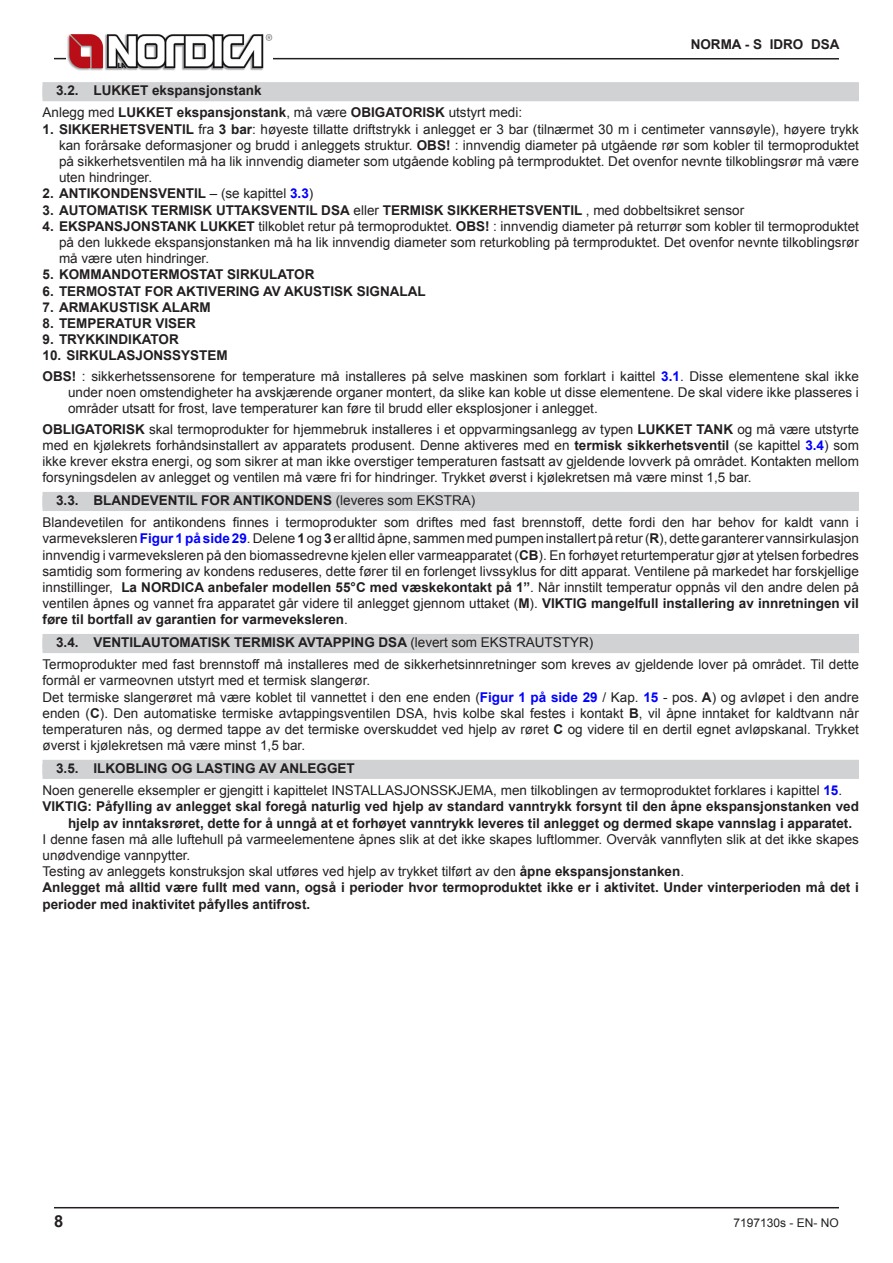
<style>
.page{position:relative;width:893px;height:1263px;background:#fff}
.page>*{position:absolute;margin:0;border:0;box-sizing:border-box;transform-origin:0 0}
.t1{font:700 16.5px "Arial";color:#231f20}
.t2{font:13.5px/16.2px "Arial";color:#231f20}
.t3{font:700 13.5px/22.6px "Arial";color:#231f20}
.t4{font:12px "Arial";color:#231f20}
.s1{font-weight:400}
.s2{font-weight:700}
.s3{color:#00f}
.s4{font-weight:700;color:#00f}
</style>
<div class="page">
<hr style="left:54px;top:1207px;width:785px;height:1px;background:#231f20">
<hr style="left:54px;top:58px;width:785px;height:2px;background:#231f20">
<img style="left:66px;top:34px;width:206px;height:36px">
<div style="left:43px;top:86px;width:816px;height:15px;background:#d1d2d4"></div>
<div style="left:43px;top:82px;width:816px;height:15px;background:#d1d2d4"></div>
<div style="left:43px;top:496px;width:816px;height:15px;background:#d1d2d4"></div>
<div style="left:43px;top:492px;width:816px;height:15px;background:#d1d2d4"></div>
<div style="left:43px;top:638px;width:816px;height:15px;background:#d1d2d4"></div>
<div style="left:43px;top:634px;width:816px;height:15px;background:#d1d2d4"></div>
<div style="left:43px;top:764px;width:816px;height:15px;background:#d1d2d4"></div>
<div style="left:43px;top:760px;width:816px;height:15px;background:#d1d2d4"></div>
<p class="t3" style="left:691px;top:33px;width:150px">NORMA - S IDRO DSA</p>
<p class="t3" style="left:43px;top:79px;width:481px;text-indent:14px">3.2. LUKKET ekspansjonstank<br><span class="s1">Anlegg med</span> LUKKET ekspansjonstank<span class="s1">, må være</span> OBIGATORISK <span class="s1">utstyrt medi:</span></p>
<p class="t2" style="left:59px;top:121px;width:801px;text-align:justify;text-indent:-17px"><span class="s2">1. SIKKERHETSVENTIL</span> fra <span class="s2">3 bar</span>: høyeste tillatte driftstrykk i anlegget er 3 bar (tilnærmet 30 m i centimeter vannsøyle), høyere trykk kan forårsake deformasjoner og brudd i anleggets struktur. <span class="s2">OBS!</span> : innvendig diameter på utgående rør som kobler til termoproduktet på sikkerhetsventilen må ha lik innvendig diameter som utgående kobling på termproduktet. Det ovenfor nevnte tilkoblingsrør må være uten hindringer.</p>
<p class="t3" style="left:43px;top:183px;width:272px">2. ANTIKONDENSVENTIL <span class="s1">– (se kapittel</span> <span class="s3">3.3</span><span class="s1">)</span></p>
<p class="t3" style="left:43px;top:199px;width:703px">3. AUTOMATISK TERMISK UTTAKSVENTIL DSA <span class="s1">eller</span> TERMISK SIKKERHETSVENTIL <span class="s1">, med dobbeltsikret sensor</span></p>
<p class="t2" style="left:59px;top:218px;width:801px;text-align:justify;text-indent:-17px"><span class="s2">4. EKSPANSJONSTANK LUKKET</span> tilkoblet retur på termoproduktet. <span class="s2">OBS!</span> : innvendig diameter på returrør som kobler til termoproduktet på den lukkede ekspansjonstanken må ha lik innvendig diameter som returkobling på termproduktet. Det ovenfor nevnte tilkoblingsrør må være uten hindringer.</p>
<p class="t3" style="left:43px;top:264px;width:273px">5. KOMMANDOTERMOSTAT SIRKULATOR</p>
<p class="t3" style="left:43px;top:280px;width:385px">6. TERMOSTAT FOR AKTIVERING AV AKUSTISK SIGNALAL</p>
<p class="t3" style="left:43px;top:296px;width:170px">7. ARMAKUSTISK ALARM</p>
<p class="t3" style="left:43px;top:312px;width:155px">8. TEMPERATUR VISER</p>
<p class="t3" style="left:43px;top:329px;width:138px">9. TRYKKINDIKATOR</p>
<p class="t2" style="left:43px;top:346px;width:818px;line-height:20.4px"><span class="s2">10. SIRKULASJONSSYSTEM<br>OBS!</span> : sikkerhetssensorene for temperature må installeres på selve maskinen som forklart i kaittel <span class="s4">3.1</span>. Disse elementene skal ikke</p>
<p class="t2" style="left:68px;top:384px;width:792px">under noen omstendigheter ha avskjærende organer montert, da slike kan koble ut disse elementene. De skal videre ikke plasseres i områder utsatt for frost, lave temperaturer kan føre til brudd eller eksplosjoner i anlegget.</p>
<p class="t2" style="left:43px;top:421px;width:818px;text-align:justify"><span class="s2">OBLIGATORISK</span> skal termoprodukter for hjemmebruk installeres i et oppvarmingsanlegg av typen <span class="s2">LUKKET TANK</span> og må være utstyrte med en kjølekrets forhåndsinstallert av apparatets produsent. Denne aktiveres med en <span class="s2">termisk sikkerhetsventil</span> (se kapittel <span class="s4">3.4</span>) som ikke krever ekstra energi, og som sikrer at man ikke overstiger temperaturen fastsatt av gjeldende lovverk på området. Kontakten mellom forsyningsdelen av anlegget og ventilen må være fri for hindringer. Trykket øverst i kjølekretsen må være minst 1,5 bar.</p>
<p class="t2" style="left:43px;top:489px;width:818px;line-height:22.6px;text-indent:14px"><span class="s2">3.3. BLANDEVENTIL FOR ANTIKONDENS</span> (leveres som EKSTRA)<br>Blandevetilen for antikondens finnes i termoprodukter som driftes med fast brennstoff, dette fordi den har behov for kaldt vann i</p>
<p class="t2" style="left:43px;top:531px;width:818px;text-align:justify">varmeveksleren <span class="s4">Figur 1 på side 29</span>. Delene <span class="s2">1</span> og <span class="s2">3</span> er alltid åpne, sammen med pumpen installert på retur (<span class="s2">R</span>), dette garanterer vannsirkulasjon innvendig i varmeveksleren på den biomassedrevne kjelen eller varmeapparatet (<span class="s2">CB</span>). En forhøyet returtemperatur gjør at ytelsen forbedres samtidig som formering av kondens reduseres, dette fører til en forlenget livssyklus for ditt apparat. Ventilene på markedet har forskjellige innstillinger, <span class="s2">La NORDICA anbefaler modellen 55°C med væskekontakt på 1”</span>. Når innstilt temperatur oppnås vil den andre delen på ventilen åpnes og vannet fra apparatet går videre til anlegget gjennom uttaket (<span class="s2">M</span>). <span class="s2">VIKTIG mangelfull installering av innretningen vil føre til bortfall av garantien for varmeveksleren</span>.</p>
<p class="t2" style="left:43px;top:631px;width:818px;line-height:22.6px;text-indent:14px"><span class="s2">3.4. VENTILAUTOMATISK TERMISK AVTAPPING DSA</span> (levert som EKSTRAUTSTYR)<br>Termoprodukter med fast brennstoff må installeres med de sikkerhetsinnretninger som kreves av gjeldende lover på området. Til dette</p>
<p class="t2" style="left:43px;top:673px;width:818px">formål er varmeovnen utstyrt med et termisk slangerør.<br>Det termiske slangerøret må være koblet til vannettet i den ene enden (<span class="s4">Figur 1 på side 29</span> / Kap. <span class="s4">15</span> - pos. <span class="s2">A</span>) og avløpet i den andre enden (<span class="s2">C</span>). Den automatiske termiske avtappingsventilen DSA, hvis kolbe skal festes i kontakt <span class="s2">B</span>, vil åpne inntaket for kaldtvann når temperaturen nås, og dermed tappe av det termiske overskuddet ved hjelp av røret <span class="s2">C</span> og videre til en dertil egnet avløpskanal. Trykket øverst i kjølekretsen må være minst 1,5 bar.</p>
<p class="t2" style="left:43px;top:757px;width:801px;line-height:22.6px;text-indent:14px"><span class="s2">3.5. ILKOBLING OG LASTING AV ANLEGGET<br></span>Noen generelle eksempler er gjengitt i kapittelet INSTALLASJONSSKJEMA, men tilkoblingen av termoproduktet forklares i kapittel <span class="s4">15</span>.</p>
<p class="t3" style="left:68px;top:799px;width:792px;line-height:16.2px;text-indent:-26px">VIKTIG: Påfylling av anlegget skal foregå naturlig ved hjelp av standard vanntrykk forsynt til den åpne ekspansjonstanken ved hjelp av inntaksrøret, dette for å unngå at et forhøyet vanntrykk leveres til anlegget og dermed skape vannslag i apparatet.</p>
<p class="t2" style="left:43px;top:831px;width:818px">I denne fasen må alle luftehull på varmeelementene åpnes slik at det ikke skapes luftlommer. Overvåk vannflyten slik at det ikke skapes unødvendige vannpytter.<br>Testing av anleggets konstruksjon skal utføres ved hjelp av trykket tilført av den <span class="s2">åpne ekspansjonstanken</span>.<br><span class="s2">Anlegget må alltid være fullt med vann, også i perioder hvor termoproduktet ikke er i aktivitet. Under vinterperioden må det i perioder med inaktivitet påfylles antifrost.</span></p>
<p class="t1" style="left:54px;top:1210px;width:11px">8</p>
<p class="t4" style="left:734px;top:1215px;width:107px">7197130s - EN- NO</p>
</div>
